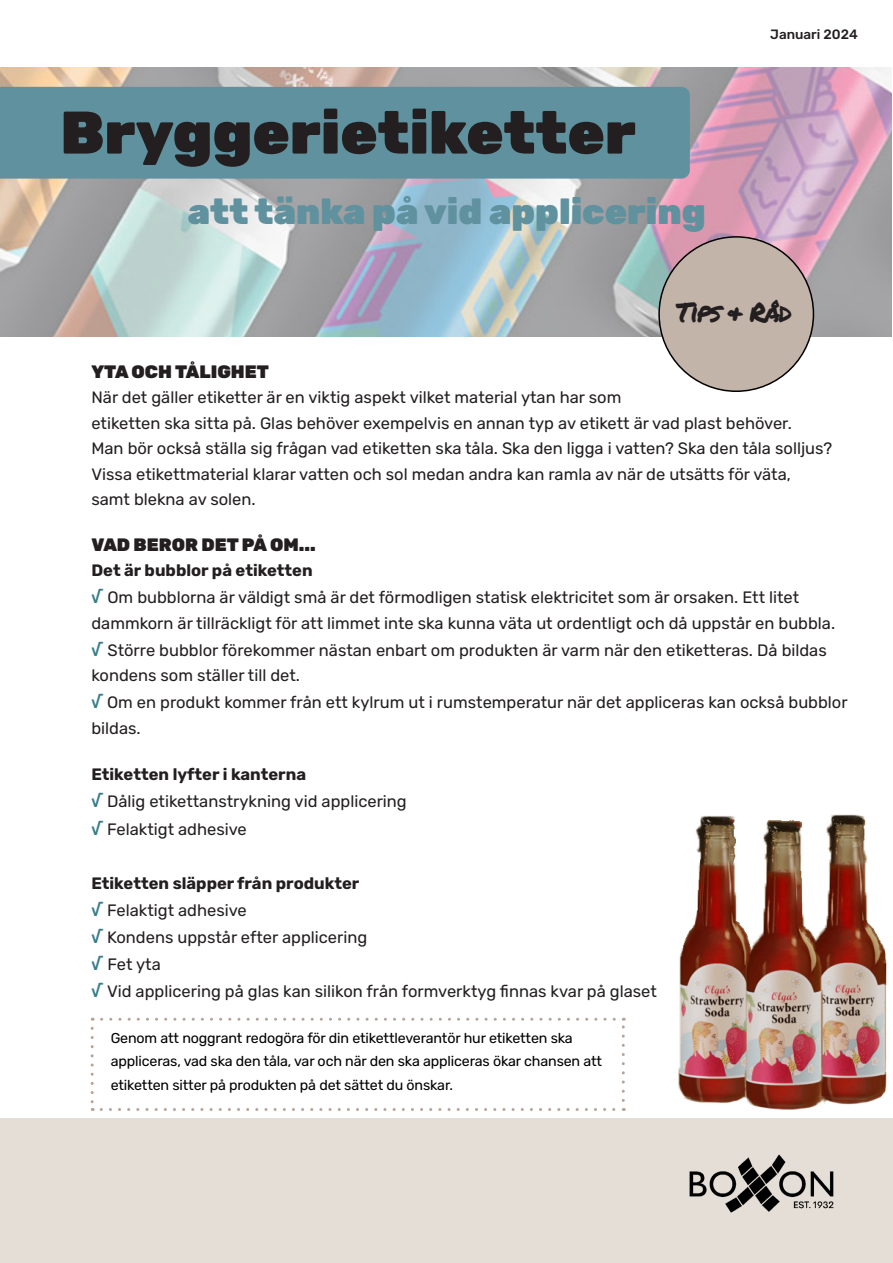
<style>
.page{position:relative;width:893px;height:1263px;background:#fff}
.page>*{position:absolute;margin:0;border:0;box-sizing:border-box;transform-origin:0 0}
.t1{font:900 60px "Rubik";color:#231f20}
.t2{font:900 36px "Rubik";color:#5f919e}
.t3{font:27px "Permanent Marker";letter-spacing:-.075em;color:#231f20}
.t4{font:900 18px "Rubik";color:#231f20}
.t5{font:16.5px/25.5px "Rubik";color:#231f20}
.t6{font:700 16.5px "Rubik";color:#231f20}
.t7{font:14.25px "Rubik";letter-spacing:-.01em;color:#000}
.t8{font:500 13.5px "Rubik";color:#231f20}
.s1{font-weight:600;color:#3a7e8d}
</style>
<div class="page">
<div style="left:0;top:1118px;width:893px;height:145px;background:#e5ded7"></div>
<img style="left:689px;top:1154px;width:145px;height:59px">
<img style="left:0;top:67px;width:891px;height:270px">
<div style="left:0;top:87px;width:690px;height:92px;background:#5f919e"></div>
<div style="left:659px;top:237px;width:154px;height:154px;background:#c3b4a9;border-radius:50%"></div>
<svg style="left:91px;top:1028px;width:3px;height:83px"></svg>
<svg style="left:101px;top:1108px;width:523px;height:3px"></svg>
<svg style="left:622px;top:1018px;width:3px;height:82px"></svg>
<svg style="left:92px;top:1018px;width:522px;height:3px"></svg>
<img style="left:678px;top:814px;width:209px;height:296px">
<p class="t1" style="left:60px;top:97px;width:577px">Bryggerietiketter</p>
<p class="t2" style="left:188px;top:190px;width:519px">att tänka på vid applicering</p>
<p class="t8" style="left:770px;top:27px;width:89px">Januari 2024</p>
<p class="t3" style="left:676px;top:292px;width:118px">Tips &amp; Råd</p>
<p class="t4" style="left:91px;top:361px;width:179px">YTA OCH TÅLIGHET</p>
<p class="t5" style="left:91px;top:385px;width:531px">När det gäller etiketter är en viktig aspekt vilket material ytan har som</p>
<p class="t5" style="left:91px;top:411px;width:702px">etiketten ska sitta på. Glas behöver exempelvis en annan typ av etikett är vad plast behöver.</p>
<p class="t5" style="left:91px;top:436px;width:742px">Man bör också ställa sig frågan vad etiketten ska tåla. Ska den ligga i vatten? Ska den tåla solljus?</p>
<p class="t5" style="left:91px;top:462px;width:701px">Vissa etikettmaterial klarar vatten och sol medan andra kan ramla av när de utsätts för väta,</p>
<p class="t5" style="left:91px;top:487px;width:166px">samt blekna av solen.</p>
<p class="t4" style="left:91px;top:534px;width:226px">VAD BEROR DET PÅ OM...</p>
<p class="t6" style="left:91px;top:561px;width:223px">Det är bubblor på etiketten</p>
<p class="t5" style="left:91px;top:585px;width:745px"><span class="s1">√</span> Om bubblorna är väldigt små är det förmodligen statisk elektricitet som är orsaken. Ett litet dammkorn är tillräckligt för att limmet inte ska kunna väta ut ordentligt och då uppstår en bubbla.</p>
<p class="t5" style="left:91px;top:638px;width:737px"><span class="s1">√</span> Större bubblor förekommer nästan enbart om produkten är varm när den etiketteras. Då bildas kondens som ställer till det.</p>
<p class="t5" style="left:91px;top:690px;width:758px"><span class="s1">√</span> Om en produkt kommer från ett kylrum ut i rumstemperatur när det appliceras kan också bubblor bildas.</p>
<p class="t6" style="left:91px;top:765px;width:216px">Etiketten lyfter i kanterna</p>
<p class="t5" style="left:91px;top:789px;width:317px"><span class="s1">√</span> Dålig etikettanstrykning vid applicering</p>
<p class="t5" style="left:91px;top:816px;width:157px"><span class="s1">√</span> Felaktigt adhesive</p>
<p class="t6" style="left:91px;top:873px;width:269px">Etiketten släpper från produkter</p>
<p class="t5" style="left:91px;top:897px;width:157px"><span class="s1">√</span> Felaktigt adhesive</p>
<p class="t5" style="left:91px;top:924px;width:277px"><span class="s1">√</span> Kondens uppstår efter applicering</p>
<p class="t5" style="left:91px;top:951px;width:71px"><span class="s1">√</span> Fet yta</p>
<p class="t5" style="left:91px;top:978px;width:567px"><span class="s1">√</span> Vid applicering på glas kan silikon från formverktyg finnas kvar på glaset</p>
<p class="t7" style="left:111px;top:1030px;width:464px">Genom att noggrant redogöra för din etikettleverantör hur etiketten ska</p>
<p class="t7" style="left:111px;top:1053px;width:493px">appliceras, vad ska den tåla, var och när den ska appliceras ökar chansen att</p>
<p class="t7" style="left:111px;top:1077px;width:344px">etiketten sitter på produkten på det sättet du önskar.</p>
</div>
